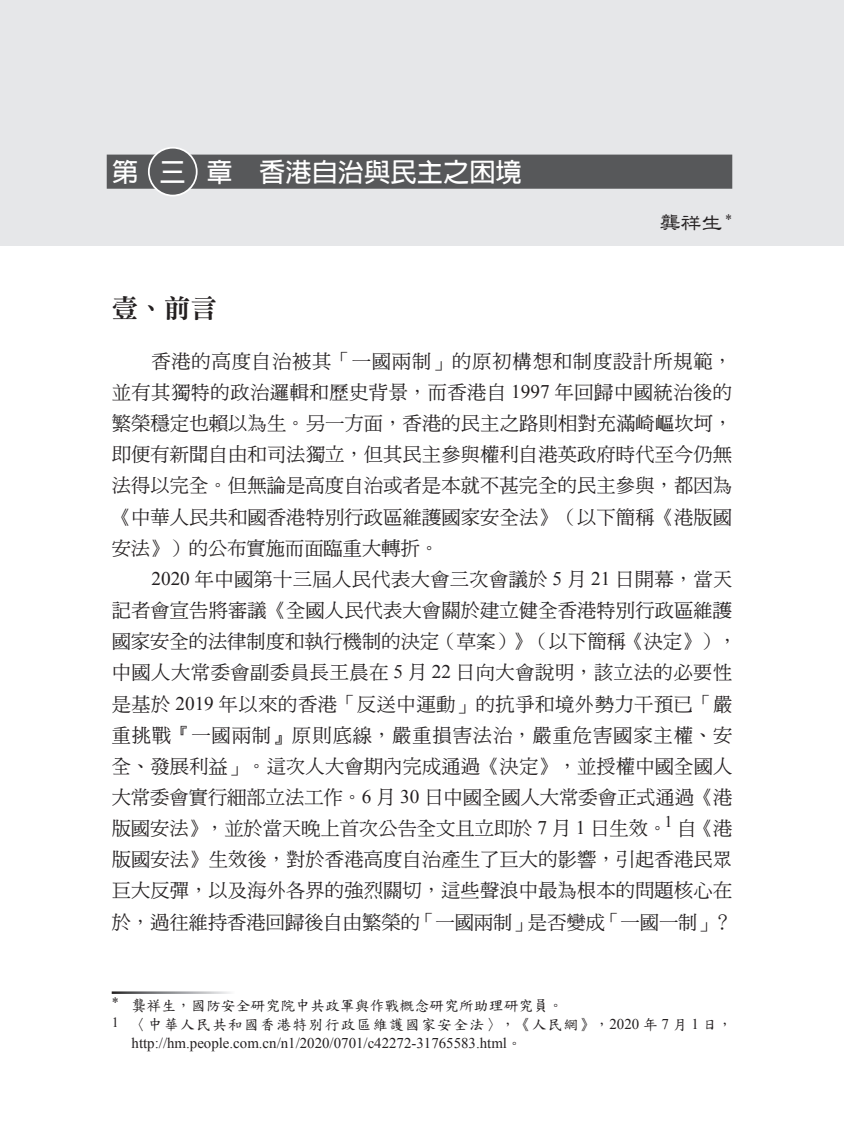
<style>
.page{position:relative;width:844px;height:1141px;background:#fff}
.page>*{position:absolute;margin:0;border:0;box-sizing:border-box;transform-origin:0 0}
.t1{font:700 26.25px "Lin Gothic";color:#fff}
.t2{font:26.25px "DFN Ming XB HKP BF";color:#231f20}
.t3{font:21px "DF Li Shu W5 HKP BF";color:#231f20}
.t4{font:19.25px "DF Ming Md HK BF";letter-spacing:.005em;color:#231f20}
.t5{font:19.25px "DF Ming Md HK BF";letter-spacing:.03em;color:#231f20}
.t6{font:19.25px "DF Ming Md HK BF";letter-spacing:.045em;color:#231f20}
.t7{font:19.25px "DF Ming Md HK BF";letter-spacing:.025em;color:#231f20}
.t8{font:14.88px "Times New Roman";color:#231f20}
.t9{font:14.88px "DF Kai Shu SB Estd BF";letter-spacing:.08em;color:#231f20}
.t10{font:14.88px "DF Kai Shu SB Estd BF";color:#231f20}
.s1{font-family:"Times New Roman"}
.s2{font-family:"DF Kai Shu SB Estd BF"}
</style>
<div class="page">
<div style="left:0;top:0;width:843px;height:246px;background:#e6e7e9"></div>
<div style="left:107px;top:155px;width:625px;height:34px;background:#57585a"></div>
<div style="left:149px;top:148px;width:48px;height:48px;background:#57585a;border-radius:50%"></div>
<div style="left:148px;top:147px;width:49px;height:49px;border:2px solid #fff;border-radius:50%"></div>
<p class="t1" style="left:112px;top:159px;width:28px">第</p>
<p class="t1" style="left:206px;top:159px;width:316px">章　香港自治與民主之困境</p>
<p class="t1" style="left:160px;top:158px;width:28px">三</p>
<p class="t3" style="left:659px;top:212px;width:74px">龔祥生 <sup>*</sup></p>
<p class="t2" style="left:112px;top:295px;width:106px">壹、前言</p>
<p class="t6" style="left:151px;top:351px;width:582px">香港的高度自治被其「一國兩制」的原初構想和制度設計所規範，</p>
<p class="t7" style="left:112px;top:383px;width:622px">並有其獨特的政治邏輯和歷史背景，而香港自 <span class="s1">1997</span> 年回歸中國統治後的</p>
<p class="t4" style="left:112px;top:414px;width:622px">繁榮穩定也賴以為生。另一方面，香港的民主之路則相對充滿崎嶇坎坷，</p>
<p class="t4" style="left:112px;top:445px;width:622px">即便有新聞自由和司法獨立，但其民主參與權利自港英政府時代至今仍無</p>
<p class="t4" style="left:112px;top:476px;width:621px">法得以完全。但無論是高度自治或者是本就不甚完全的民主參與，都因為</p>
<p class="t4" style="left:112px;top:507px;width:621px">《中華人民共和國香港特別行政區維護國家安全法》（以下簡稱《港版國</p>
<p class="t4" style="left:112px;top:538px;width:329px">安法》）的公布實施而面臨重大轉折。</p>
<p class="t4" style="left:151px;top:569px;width:582px"><span class="s1">2020</span> 年中國第十三屆人民代表大會三次會議於 <span class="s1">5</span> 月 <span class="s1">21</span> 日開幕，當天</p>
<p class="t4" style="left:112px;top:601px;width:622px">記者會宣告將審議《全國人民代表大會關於建立健全香港特別行政區維護</p>
<p class="t4" style="left:112px;top:632px;width:626px">國家安全的法律制度和執行機制的決定（草案）》（以下簡稱《決定》），</p>
<p class="t5" style="left:112px;top:663px;width:622px">中國人大常委會副委員長王晨在 <span class="s1">5</span> 月 <span class="s1">22</span> 日向大會說明，該立法的必要性</p>
<p class="t5" style="left:112px;top:694px;width:622px">是基於 <span class="s1">2019</span> 年以來的香港「反送中運動」的抗爭和境外勢力干預已「嚴</p>
<p class="t6" style="left:112px;top:725px;width:622px">重挑戰『一國兩制』原則底線，嚴重損害法治，嚴重危害國家主權、安</p>
<p class="t4" style="left:112px;top:756px;width:622px">全、發展利益」。這次人大會期內完成通過《決定》，並授權中國全國人</p>
<p class="t4" style="left:112px;top:788px;width:622px">大常委會實行細部立法工作。<span class="s1">6</span> 月 <span class="s1">30</span> 日中國全國人大常委會正式通過《港</p>
<p class="t4" style="left:112px;top:819px;width:622px">版國安法》，並於當天晚上首次公告全文且立即於 <span class="s1">7</span> 月 <span class="s1">1</span> 日生效。<sup>1</sup> 自《港</p>
<p class="t4" style="left:112px;top:850px;width:621px">版國安法》生效後，對於香港高度自治產生了巨大的影響，引起香港民眾</p>
<p class="t4" style="left:112px;top:881px;width:621px">巨大反彈，以及海外各界的強烈關切，這些聲浪中最為根本的問題核心在</p>
<p class="t4" style="left:112px;top:912px;width:622px">於，過往維持香港回歸後自由繁榮的「一國兩制」是否變成「一國一制」？</p>
<p class="t10" style="left:112px;top:998px;width:453px"><sup>*</sup> 龔祥生，國防安全研究院中共政軍與作戰概念研究所助理研究員。</p>
<p class="t9" style="left:112px;top:1017px;width:622px"><sup>1</sup> 〈中華人民共和國香港特別行政區維護國家安全法〉，《人民網》，<span class="s1">2020</span> 年 <span class="s1">7</span> 月 <span class="s1">1</span> 日，</p>
<p class="t8" style="left:131px;top:1033px;width:392px">http://hm.people.com.cn/n1/2020/0701/c42272-31765583.html<span class="s2">。</span></p>
</div>
